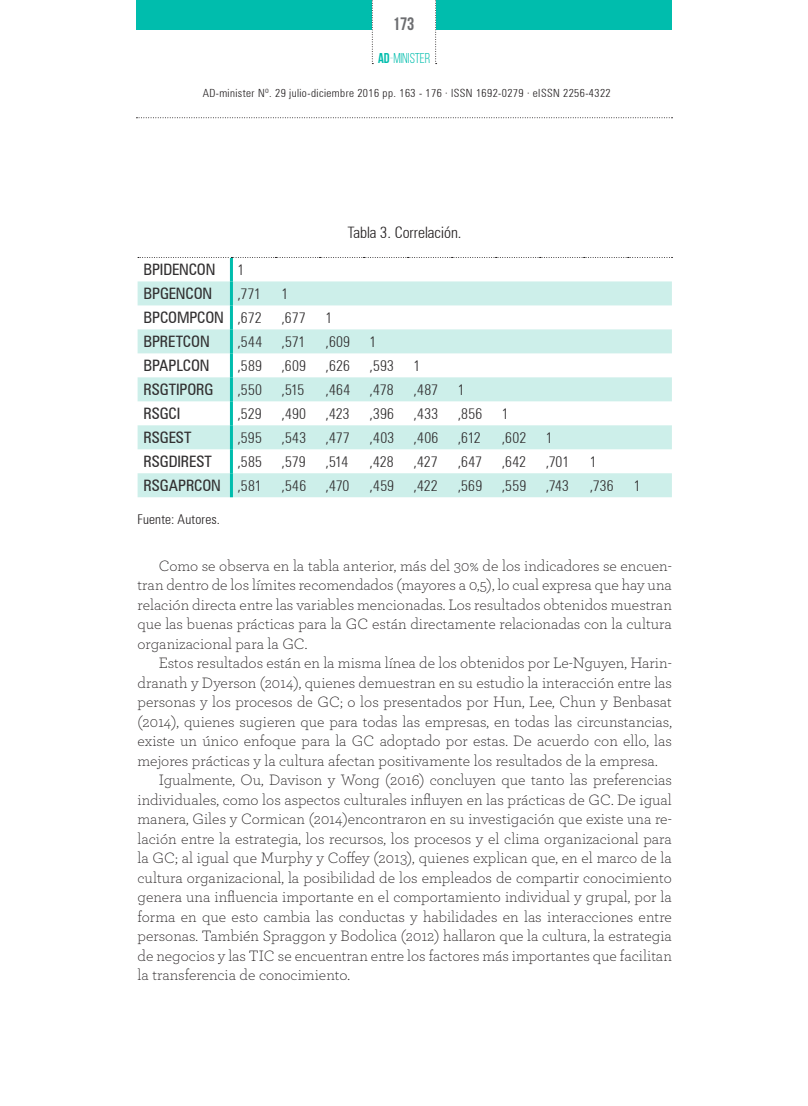
<style>
.page{position:relative;width:808px;height:1106px;background:#fff}
.page>*{position:absolute;margin:0;border:0;box-sizing:border-box;transform-origin:0 0}
.t1{font:700 18px "Bebas Neue";color:#6c6d70}
.Texto_corido_con_san{font:300 15.75px/19.5px "Archer Pro";color:#231f20;text-align:justify}
.titulos_en_tabla{font:condensed 15.75px "Zurich BT";letter-spacing:-.01em;color:#312f30}
.titulo_imagen{font:300 condensed 15.75px "Zurich BT";color:#231f20}
.texto_tabla{font:300 condensed 15px "Zurich BT";letter-spacing:.01em;color:#312f30}
.t2{font:14.25px "Bebas Neue";color:#00bdad}
.Fuente{font:300 condensed 13.5px "Zurich BT";letter-spacing:.01em;color:#231f20}
.t3{font:300 condensed 11.25px "Zurich BT";letter-spacing:.035em;color:#231f20}
.s1{font-weight:700}
.s2{font-weight:300}
</style>
<div class="page">
<svg style="left:136px;top:117px;width:536px;height:1px"></svg>
<div style="left:136px;top:0;width:236px;height:30px;background:#00bdad"></div>
<svg style="left:435px;top:0;width:2px;height:64px"></svg>
<svg style="left:372px;top:0;width:1px;height:64px"></svg>
<div style="left:436px;top:0;width:236px;height:30px;background:#00bdad"></div>
<svg style="left:138px;top:281px;width:534px;height:216px;fill:#cdefea"></svg>
<hr style="left:230px;top:258px;width:3px;height:23px;background:#00bdad">
<hr style="left:230px;top:281px;width:3px;height:24px;background:#00bdad">
<hr style="left:230px;top:305px;width:3px;height:24px;background:#00bdad">
<hr style="left:230px;top:329px;width:3px;height:24px;background:#00bdad">
<hr style="left:230px;top:353px;width:3px;height:24px;background:#00bdad">
<hr style="left:230px;top:377px;width:3px;height:24px;background:#00bdad">
<hr style="left:230px;top:401px;width:3px;height:24px;background:#00bdad">
<hr style="left:230px;top:425px;width:3px;height:24px;background:#00bdad">
<hr style="left:230px;top:449px;width:3px;height:24px;background:#00bdad">
<hr style="left:230px;top:473px;width:3px;height:24px;background:#00bdad">
<svg style="left:138px;top:257px;width:534px;height:1px"></svg>
<p class="t1" style="left:393px;top:14px;width:23px">173</p>
<p class="t2" style="left:378px;top:51px;width:54px"><span class="s1">AD</span><span class="s2">-</span>MINISTER</p>
<p class="t3" style="left:203px;top:86px;width:409px">AD-minister Nº. 29 julio-diciembre 2016 pp. 163 - 176 · ISSN 1692-0279 · eISSN 2256-4322</p>
<p class="titulo_imagen" style="left:348px;top:223px;width:115px">Tabla 3. Correlación.</p>
<p class="titulos_en_tabla" style="left:144px;top:260px;width:73px">BPIDENCON</p>
<p class="texto_tabla" style="left:237px;top:260px;width:8px">1</p>
<p class="titulos_en_tabla" style="left:144px;top:284px;width:70px">BPGENCON</p>
<p class="texto_tabla" style="left:237px;top:284px;width:25px">,771</p>
<p class="texto_tabla" style="left:281px;top:284px;width:8px">1</p>
<p class="titulos_en_tabla" style="left:144px;top:308px;width:82px">BPCOMPCON</p>
<p class="texto_tabla" style="left:237px;top:308px;width:26px">,672</p>
<p class="texto_tabla" style="left:281px;top:308px;width:26px">,677</p>
<p class="texto_tabla" style="left:325px;top:308px;width:8px">1</p>
<p class="titulos_en_tabla" style="left:144px;top:332px;width:68px">BPRETCON</p>
<p class="texto_tabla" style="left:237px;top:332px;width:26px">,544</p>
<p class="texto_tabla" style="left:281px;top:332px;width:25px">,571</p>
<p class="texto_tabla" style="left:325px;top:332px;width:26px">,609</p>
<p class="texto_tabla" style="left:370px;top:332px;width:8px">1</p>
<p class="titulos_en_tabla" style="left:144px;top:356px;width:68px">BPAPLCON</p>
<p class="texto_tabla" style="left:237px;top:356px;width:26px">,589</p>
<p class="texto_tabla" style="left:281px;top:356px;width:26px">,609</p>
<p class="texto_tabla" style="left:325px;top:356px;width:26px">,626</p>
<p class="texto_tabla" style="left:370px;top:356px;width:26px">,593</p>
<p class="texto_tabla" style="left:414px;top:356px;width:8px">1</p>
<p class="titulos_en_tabla" style="left:144px;top:380px;width:71px">RSGTIPORG</p>
<p class="texto_tabla" style="left:237px;top:380px;width:26px">,550</p>
<p class="texto_tabla" style="left:281px;top:380px;width:24px">,515</p>
<p class="texto_tabla" style="left:325px;top:380px;width:26px">,464</p>
<p class="texto_tabla" style="left:370px;top:380px;width:25px">,478</p>
<p class="texto_tabla" style="left:414px;top:380px;width:26px">,487</p>
<p class="texto_tabla" style="left:458px;top:380px;width:8px">1</p>
<p class="titulos_en_tabla" style="left:144px;top:404px;width:38px">RSGCI</p>
<p class="texto_tabla" style="left:237px;top:404px;width:26px">,529</p>
<p class="texto_tabla" style="left:281px;top:404px;width:26px">,490</p>
<p class="texto_tabla" style="left:325px;top:404px;width:26px">,423</p>
<p class="texto_tabla" style="left:370px;top:404px;width:26px">,396</p>
<p class="texto_tabla" style="left:414px;top:404px;width:26px">,433</p>
<p class="texto_tabla" style="left:458px;top:404px;width:26px">,856</p>
<p class="texto_tabla" style="left:502px;top:404px;width:8px">1</p>
<p class="titulos_en_tabla" style="left:144px;top:428px;width:49px">RSGEST</p>
<p class="texto_tabla" style="left:237px;top:428px;width:26px">,595</p>
<p class="texto_tabla" style="left:281px;top:428px;width:26px">,543</p>
<p class="texto_tabla" style="left:325px;top:428px;width:26px">,477</p>
<p class="texto_tabla" style="left:370px;top:428px;width:26px">,403</p>
<p class="texto_tabla" style="left:414px;top:428px;width:26px">,406</p>
<p class="texto_tabla" style="left:458px;top:428px;width:25px">,612</p>
<p class="texto_tabla" style="left:502px;top:428px;width:26px">,602</p>
<p class="texto_tabla" style="left:546px;top:428px;width:8px">1</p>
<p class="titulos_en_tabla" style="left:144px;top:452px;width:70px">RSGDIREST</p>
<p class="texto_tabla" style="left:237px;top:452px;width:26px">,585</p>
<p class="texto_tabla" style="left:281px;top:452px;width:26px">,579</p>
<p class="texto_tabla" style="left:325px;top:452px;width:24px">,514</p>
<p class="texto_tabla" style="left:370px;top:452px;width:26px">,428</p>
<p class="texto_tabla" style="left:414px;top:452px;width:26px">,427</p>
<p class="texto_tabla" style="left:458px;top:452px;width:26px">,647</p>
<p class="texto_tabla" style="left:502px;top:452px;width:26px">,642</p>
<p class="texto_tabla" style="left:546px;top:452px;width:25px">,701</p>
<p class="texto_tabla" style="left:590px;top:452px;width:8px">1</p>
<p class="titulos_en_tabla" style="left:144px;top:476px;width:79px">RSGAPRCON</p>
<p class="texto_tabla" style="left:237px;top:476px;width:26px">,581</p>
<p class="texto_tabla" style="left:281px;top:476px;width:26px">,546</p>
<p class="texto_tabla" style="left:325px;top:476px;width:25px">,470</p>
<p class="texto_tabla" style="left:370px;top:476px;width:26px">,459</p>
<p class="texto_tabla" style="left:414px;top:476px;width:26px">,422</p>
<p class="texto_tabla" style="left:458px;top:476px;width:26px">,569</p>
<p class="texto_tabla" style="left:502px;top:476px;width:26px">,559</p>
<p class="texto_tabla" style="left:546px;top:476px;width:25px">,743</p>
<p class="texto_tabla" style="left:590px;top:476px;width:25px">,736</p>
<p class="texto_tabla" style="left:634px;top:476px;width:8px">1</p>
<p class="Fuente" style="left:138px;top:510px;width:84px">Fuente: Autores.</p>
<p class="Texto_corido_con_san" style="left:138px;top:555px;width:536px;text-indent:21px">Como se observa en la tabla anterior, más del 30% de los indicadores se encuen&shy;tran dentro de los límites recomendados (mayores a 0,5), lo cual expresa que hay una relación directa entre las variables mencionadas. Los resultados obtenidos muestran que las buenas prácticas para la GC están directamente relacionadas con la cultura organizacional para la GC.</p>
<p class="Texto_corido_con_san" style="left:138px;top:652px;width:536px;text-indent:21px">Estos resultados están en la misma línea de los obtenidos por Le-Nguyen, Harin&shy;dranath y Dyerson (2014), quienes demuestran en su estudio la interacción entre las personas y los procesos de GC; o los presentados por Hun, Lee, Chun y Benbasat (2014), quienes sugieren que para todas las empresas, en todas las circunstancias, existe un único enfoque para la GC adoptado por estas. De acuerdo con ello, las mejores prácticas y la cultura afectan positivamente los resultados de la empresa.</p>
<p class="Texto_corido_con_san" style="left:138px;top:769px;width:536px;text-indent:21px">Igualmente, Ou, Davison y Wong (2016) concluyen que tanto las preferencias individuales, como los aspectos culturales influyen en las prácticas de GC. De igual manera, Giles y Cormican (2014)encontraron en su investigación que existe una re&shy;lación entre la estrategia, los recursos, los procesos y el clima organizacional para la GC; al igual que Murphy y Coffey (2013), quienes explican que, en el marco de la cultura organizacional, la posibilidad de los empleados de compartir conocimiento genera una influencia importante en el comportamiento individual y grupal, por la forma en que esto cambia las conductas y habilidades en las interacciones entre personas. También Spraggon y Bodolica (2012) hallaron que la cultura, la estrategia de negocios y las TIC se encuentran entre los factores más importantes que facilitan la transferencia de conocimiento.</p>
</div>
